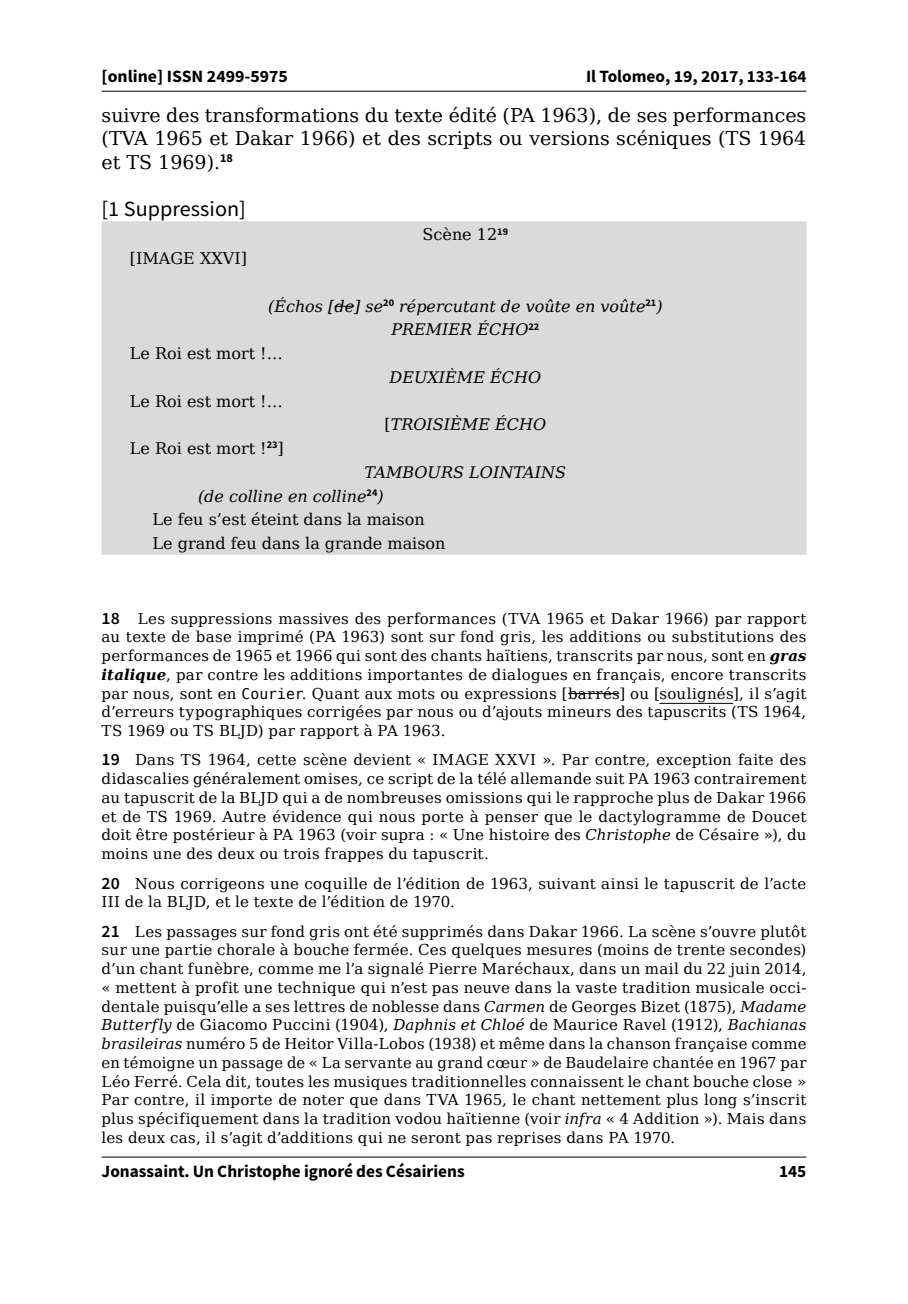
<style>
.page{position:relative;width:908px;height:1304px;background:#fff}
.page>*{position:absolute;margin:0;border:0;box-sizing:border-box;transform-origin:0 0}
.t1{font:21.6px "Source Sans Pro";color:#000}
.t2{font:19px/23.8px "DejaVu Serif";color:#000;text-align:justify}
.t3{font:700 17.2px "Source Sans Pro";color:#000}
.t4{font:700 17px "Source Sans Pro";color:#000;scale:1.05 1}
.t5{font:16px "DejaVu Serif";color:#000}
.t6{font:italic 16px "DejaVu Serif";color:#000}
.t7{font:15px/18.8px "DejaVu Serif";letter-spacing:.02em;color:#000;text-align:justify}
.s1{font-size:17.2px}
.s2{font-style:normal}
.s3{font-family:"Source Sans Pro";font-weight:600;font-size:17.2px}
.s4{font-weight:700;font-style:italic}
.s5{font-family:"DejaVu Sans Mono";font-size:14.6px}
.s6{font-style:italic}
</style>
<div class="page">
<hr style="left:101px;top:91px;width:705px;height:1px;background:#000">
<hr style="left:101px;top:1157px;width:705px;height:1px;background:#000">
<div style="left:101px;top:221px;width:705px;height:334px;background:#dadada"></div>
<svg style="left:334px;top:306px;width:20px;height:1px"></svg>
<hr style="left:659px;top:703px;width:73px;height:1px;background:#000">
<hr style="left:568px;top:693px;width:51px;height:1px;background:#000">
<p class="t3" style="left:101px;top:65px;width:188px">[online] ISSN 2499-5975</p>
<p class="t4" style="left:586px;top:65px;width:211px"><span class="s1">Il Tolomeo</span>, 19, 2017, 133-164</p>
<p class="t2" style="left:101px;top:103px;width:706px">suivre des transformations du texte édité (PA 1963), de ses performances (TVA 1965 et Dakar 1966) et des scripts ou versions scéniques (TS 1964 et TS 1969).<sup>18</sup></p>
<h1 class="t1" style="left:101px;top:195px;width:197px">[1 Suppression] <sup>19</sup> <sup>20</sup> <sup>21</sup></h1>
<p class="t5" style="left:422px;top:223px;width:87px">Scène 12<sup>19</sup></p>
<p class="t5" style="left:130px;top:246px;width:118px">[IMAGE XXVI]</p>
<p class="t6" style="left:268px;top:294px;width:396px">(Échos [de] se<sup>20</sup> répercutant de voûte en voûte<sup>21</sup>)</p>
<p class="t6" style="left:391px;top:318px;width:149px">PREMIER ÉCHO<sup>22</sup></p>
<p class="t5" style="left:130px;top:341px;width:154px">Le Roi est mort !…</p>
<p class="t6" style="left:389px;top:365px;width:153px">DEUXIÈME ÉCHO</p>
<p class="t5" style="left:130px;top:389px;width:154px">Le Roi est mort !…</p>
<p class="t6" style="left:384px;top:413px;width:163px"><span class="s2">[</span>TROISIÈME ÉCHO</p>
<p class="t5" style="left:130px;top:436px;width:155px">Le Roi est mort !<sup>23</sup>]</p>
<p class="t6" style="left:364px;top:460px;width:203px">TAMBOURS LOINTAINS</p>
<p class="t6" style="left:198px;top:484px;width:187px">(de colline en colline<sup>24</sup>)</p>
<p class="t5" style="left:153px;top:508px;width:273px">Le feu s’est éteint dans la maison</p>
<p class="t5" style="left:153px;top:531px;width:294px">Le grand feu dans la grande maison</p>
<p class="t7" style="left:101px;top:608px;width:706px"><span class="s3">18</span> Les suppressions massives des performances (TVA 1965 et Dakar 1966) par rapport au texte de base imprimé (PA 1963) sont sur fond gris, les additions ou substitutions des performances de 1965 et 1966 qui sont des chants haïtiens, transcrits par nous, sont en <span class="s4">gras italique</span>, par contre les additions importantes de dialogues en français, encore transcrits par nous, sont en <span class="s5">Courier</span>. Quant aux mots ou expressions [barrés] ou [soulignés], il s’agit d’erreurs typographiques corrigées par nous ou d’ajouts mineurs des tapuscrits (TS 1964, TS 1969 ou TS BLJD) par rapport à PA 1963.</p>
<p class="t7" style="left:101px;top:750px;width:706px"><span class="s3">19</span> Dans TS 1964, cette scène devient « IMAGE XXVI ». Par contre, exception faite des didascalies généralement omises, ce script de la télé allemande suit PA 1963 contrairement au tapuscrit de la BLJD qui a de nombreuses omissions qui le rapproche plus de Dakar 1966 et de TS 1969. Autre évidence qui nous porte à penser que le dactylogramme de Doucet doit être postérieur à PA 1963 (voir supra : « Une histoire des <span class="s6">Christophe</span> de Césaire »), du moins une des deux ou trois frappes du tapuscrit.</p>
<p class="t7" style="left:101px;top:873px;width:706px"><span class="s3">20</span> Nous corrigeons une coquille de l’édition de 1963, suivant ainsi le tapuscrit de l’acte<br>III de la BLJD, et le texte de l’édition de 1970.</p>
<p class="t7" style="left:101px;top:922px;width:706px"><span class="s3">21</span> Les passages sur fond gris ont été supprimés dans Dakar 1966. La scène s’ouvre plutôt sur une partie chorale à bouche fermée. Ces quelques mesures (moins de trente secondes) d’un chant funèbre, comme me l’a signalé Pierre Maréchaux, dans un mail du 22 juin 2014, « mettent à profit une technique qui n’est pas neuve dans la vaste tradition musicale occi&shy;dentale puisqu’elle a ses lettres de noblesse dans <span class="s6">Carmen</span> de Georges Bizet (1875), <span class="s6">Madame Butterfly</span> de Giacomo Puccini (1904), <span class="s6">Daphnis et Chloé</span> de Maurice Ravel (1912), <span class="s6">Bachianas brasileiras</span> numéro 5 de Heitor Villa-Lobos (1938) et même dans la chanson française comme en témoigne un passage de « La servante au grand cœur » de Baudelaire chantée en 1967 par Léo Ferré. Cela dit, toutes les musiques traditionnelles connaissent le chant bouche close » Par contre, il importe de noter que dans TVA 1965, le chant nettement plus long s’inscrit plus spécifiquement dans la tradition vodou haïtienne (voir <span class="s6">infra</span> « 4 Addition »). Mais dans les deux cas, il s’agit d’additions qui ne seront pas reprises dans PA 1970.</p>
<p class="t3" style="left:101px;top:1160px;width:364px">Jonassaint. Un Christophe ignoré des Césairiens</p>
<p class="t3" style="left:778px;top:1160px;width:29px">145</p>
</div>
